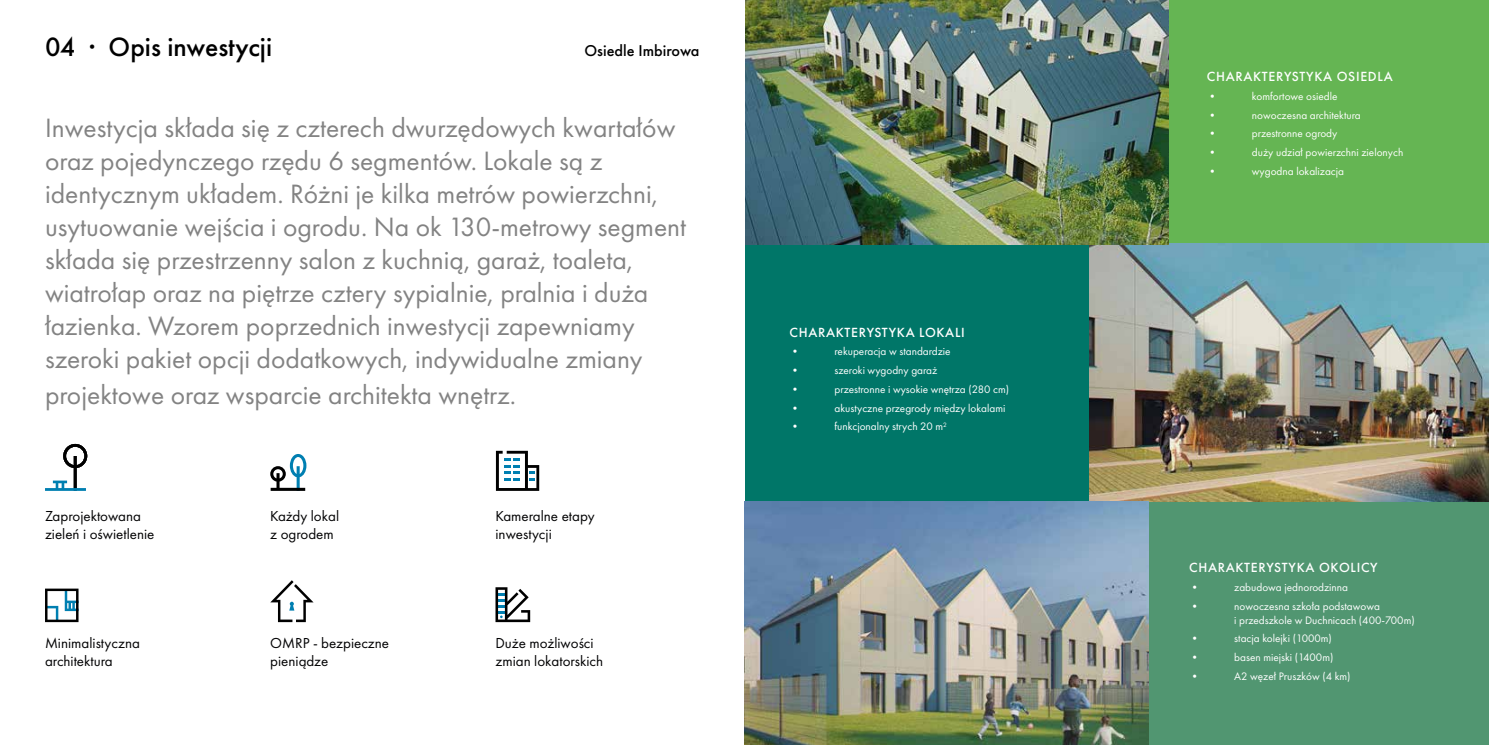
<style>
.page{position:relative;width:1489px;height:745px;background:#fff}
.page>*{position:absolute;margin:0;border:0;box-sizing:border-box;transform-origin:0 0}
.t1{font:27.5px/33px "Futura PT";color:#838383}
.t2{font:500 27.5px "Futura PT";color:#000}
.t3{font:500 16.25px "Futura PT";color:#000}
.t4{font:15px/18px "Futura PT";color:#020203}
.t5{font:500 13.75px "Futura PT";letter-spacing:.05em;color:#fff}
.t6{font:11.25px/13.8px "Futura PT";color:#fff}
</style>
<div class="page">
<svg style="left:270px;top:454px;width:36px;height:36px"></svg>
<div style="left:745px;top:0;width:743px;height:244px;background:#65b553"></div>
<div style="left:745px;top:244px;width:423px;height:257px;background:#007668"></div>
<div style="left:745px;top:501px;width:743px;height:243px;background:#519671"></div>
<img style="left:1089px;top:243px;width:399px;height:258px">
<img style="left:745px;top:0;width:423px;height:244px">
<img style="left:744px;top:501px;width:404px;height:243px">
<svg style="left:45px;top:443px;width:42px;height:47px"></svg>
<svg style="left:496px;top:450px;width:43px;height:40px"></svg>
<svg style="left:45px;top:588px;width:34px;height:33px"></svg>
<svg style="left:270px;top:580px;width:43px;height:41px"></svg>
<svg style="left:495px;top:587px;width:35px;height:34px"></svg>
<p class="t2" style="left:45px;top:31px;width:229px">04 · Opis inwestycji</p>
<p class="t3" style="left:584px;top:41px;width:116px">Osiedle Imbirowa</p>
<p class="t1" style="left:45px;top:111px;width:642px">Inwestycja składa się z czterech dwurzędowych kwartałów oraz pojedynczego rzędu 6 segmentów. Lokale są z identycznym układem. Różni je kilka metrów powierzchni, usytuowanie wejścia i ogrodu. Na ok 130-metrowy segment składa się przestrzenny salon z kuchnią, garaż, toaleta, wiatrołap oraz na piętrze cztery sypialnie, pralnia i duża łazienka. Wzorem poprzednich inwestycji zapewniamy szeroki pakiet opcji dodatkowych, indywidualne zmiany</p>
<p class="t1" style="left:45px;top:378px;width:472px">projektowe oraz wsparcie architekta wnętrz.</p>
<p class="t4" style="left:45px;top:506px;width:111px">Zaprojektowana zieleń i oświetlenie</p>
<p class="t4" style="left:45px;top:633px;width:96px">Minimalistyczna architektura</p>
<p class="t4" style="left:270px;top:506px;width:70px">Każdy lokal z ogrodem</p>
<p class="t4" style="left:270px;top:633px;width:120px">OMRP - bezpieczne pieniądze</p>
<p class="t4" style="left:495px;top:506px;width:101px">Kameralne etapy inwestycji</p>
<p class="t4" style="left:495px;top:633px;width:109px">Duże możliwości zmian lokatorskich</p>
<p class="t5" style="left:789px;top:323px;width:177px">CHARAKTERYSTYKA LOKALI</p>
<p class="t6" style="left:789px;top:344px;width:13px">•</p>
<p class="t6" style="left:834px;top:344px;width:118px">rekuperacja w standardzie</p>
<p class="t6" style="left:789px;top:363px;width:13px">•</p>
<p class="t6" style="left:834px;top:363px;width:104px">szeroki wygodny garaż</p>
<p class="t6" style="left:789px;top:382px;width:13px">•</p>
<p class="t6" style="left:834px;top:382px;width:176px">przestronne i wysokie wnętrza (280 cm)</p>
<p class="t6" style="left:789px;top:400px;width:13px">•</p>
<p class="t6" style="left:834px;top:400px;width:172px">akustyczne przegrody między lokalami</p>
<p class="t6" style="left:789px;top:419px;width:13px">•</p>
<p class="t6" style="left:834px;top:419px;width:114px">funkcjonalny strych 20 m<sup>2</sup></p>
<p class="t5" style="left:1206px;top:68px;width:187px">CHARAKTERYSTYKA OSIEDLA</p>
<p class="t6" style="left:1206px;top:89px;width:13px">•</p>
<p class="t6" style="left:1251px;top:89px;width:87px">komfortowe osiedle</p>
<p class="t6" style="left:1206px;top:108px;width:13px">•</p>
<p class="t6" style="left:1251px;top:108px;width:110px">nowoczesna architektura</p>
<p class="t6" style="left:1206px;top:127px;width:13px">•</p>
<p class="t6" style="left:1251px;top:127px;width:87px">przestronne ogrody</p>
<p class="t6" style="left:1206px;top:145px;width:13px">•</p>
<p class="t6" style="left:1251px;top:145px;width:153px">duży udział powierzchni zielonych</p>
<p class="t6" style="left:1206px;top:164px;width:13px">•</p>
<p class="t6" style="left:1251px;top:164px;width:94px">wygodna lokalizacja</p>
<p class="t5" style="left:1189px;top:559px;width:190px">CHARAKTERYSTYKA OKOLICY</p>
<p class="t6" style="left:1189px;top:580px;width:13px">•</p>
<p class="t6" style="left:1234px;top:580px;width:115px">zabudowa jednorodzinna</p>
<p class="t6" style="left:1189px;top:599px;width:13px">•</p>
<p class="t6" style="left:1234px;top:599px;width:182px">nowoczesna szkoła podstawowa<br>i przedszkole w Duchnicach (400-700m)</p>
<p class="t6" style="left:1189px;top:631px;width:13px">•</p>
<p class="t6" style="left:1234px;top:631px;width:99px">stacja kolejki (1000m)</p>
<p class="t6" style="left:1189px;top:650px;width:13px">•</p>
<p class="t6" style="left:1234px;top:650px;width:101px">basen miejski (1400m)</p>
<p class="t6" style="left:1189px;top:669px;width:13px">•</p>
<p class="t6" style="left:1234px;top:669px;width:118px">A2 węzeł Pruszków (4 km)</p>
</div>
